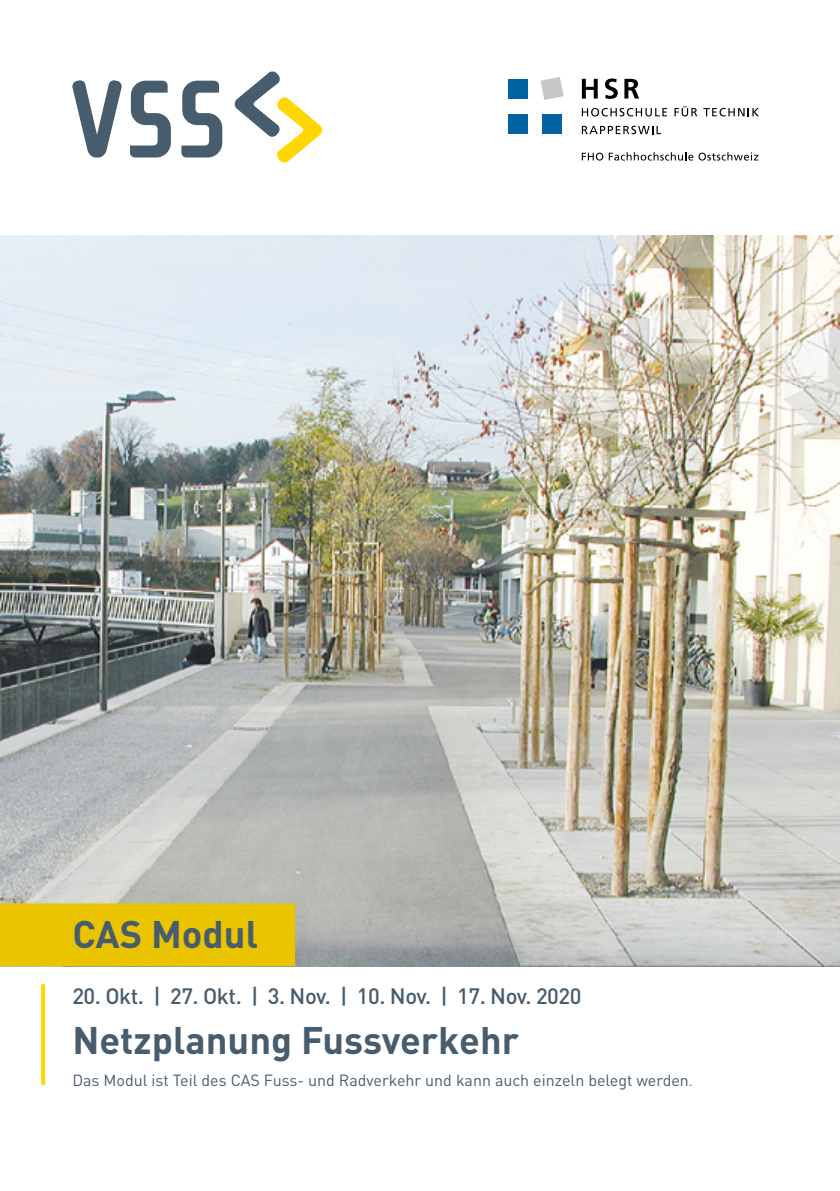
<style>
.page{position:relative;width:840px;height:1191px;background:#fff}
.page>*{position:absolute;margin:0;border:0;box-sizing:border-box;transform-origin:0 0}
.t1{font:700 38px "DINOT";color:#475c6d}
.t2{font:500 22px "DINOT";letter-spacing:-.02em;color:#475c6d}
.t3{font:16px "DINOT";color:#475c6d}
.s1{font-size:14px}
</style>
<div class="page">
<img style="left:0;top:236px;width:839px;height:730px">
<svg style="left:234px;top:71px;width:88px;height:92px"></svg>
<svg style="left:72px;top:80px;width:50px;height:77px"></svg>
<svg style="left:130px;top:81px;width:41px;height:76px"></svg>
<svg style="left:181px;top:81px;width:41px;height:76px"></svg>
<div style="left:508px;top:79px;width:20px;height:19px;background:#0064a3"></div>
<div style="left:508px;top:114px;width:20px;height:20px;background:#0064a3"></div>
<div style="left:542px;top:114px;width:20px;height:20px;background:#0064a3"></div>
<svg style="left:540px;top:77px;width:23px;height:23px"></svg>
<svg style="left:581px;top:152px;width:177px;height:9px"></svg>
<svg style="left:581px;top:79px;width:16px;height:20px"></svg>
<svg style="left:605px;top:78px;width:12px;height:21px"></svg>
<svg style="left:624px;top:79px;width:14px;height:20px"></svg>
<svg style="left:581px;top:108px;width:85px;height:8px"></svg>
<svg style="left:674px;top:106px;width:23px;height:10px"></svg>
<svg style="left:703px;top:108px;width:55px;height:8px"></svg>
<svg style="left:581px;top:126px;width:79px;height:8px"></svg>
<div style="left:1px;top:904px;width:293px;height:61px;background:#ebc400"></div>
<div style="left:0;top:903px;width:295px;height:63px;border:2px solid #ebc400"></div>
<svg style="left:41px;top:984px;width:4px;height:101px"></svg>
<h1 class="t1" style="left:72px;top:908px;width:187px">CAS Modul</h1>
<h2 class="t2" style="left:72px;top:981px;width:510px">20. Okt. | 27. Okt. | 3. Nov. | 10. Nov. | 17. Nov. 2020</h2>
<h1 class="t1" style="left:72px;top:1014px;width:448px">Netzplanung Fussverkehr</h1>
<p class="t3" style="left:72px;top:1069px;width:621px">Das Modul ist Teil des CAS Fuss- und Radverkehr und kann auch einzeln belegt werden<span class="s1">.</span></p>
</div>
